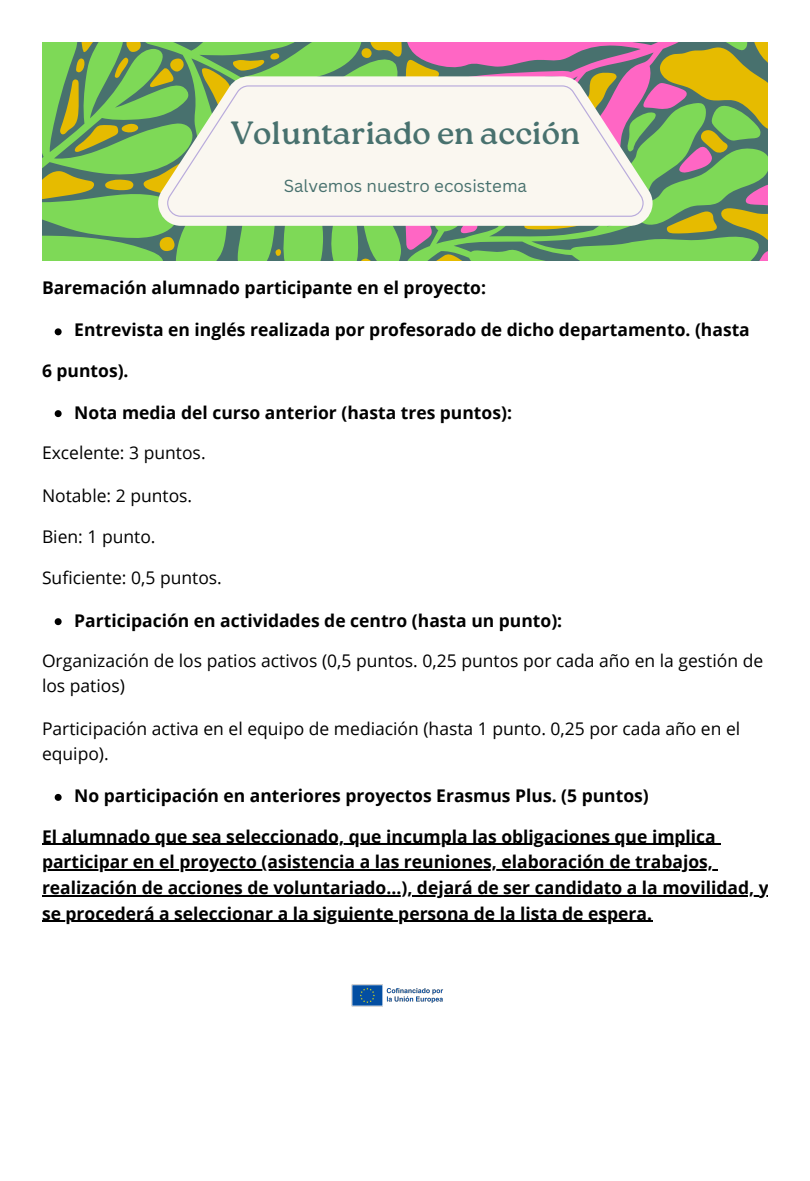
<style>
.page{position:relative;width:810px;height:1181px;background:#fff}
.page>*{position:absolute;margin:0;border:0;box-sizing:border-box;transform-origin:0 0}
.t1{font:32.25px "Roca Two";color:#48716e}
.t2{font:700 17.55px/25.5px "Open Sans";color:#000}
.t3{font:17.55px/25.2px "Open Sans";color:#000}
.t4{font:16.95px "Canva Sans";color:#48716e}
</style>
<div class="page">
<hr style="left:42px;top:843px;width:674px;height:1px;background:#000">
<hr style="left:42px;top:869px;width:671px;height:1px;background:#000">
<hr style="left:42px;top:895px;width:726px;height:1px;background:#000">
<hr style="left:42px;top:920px;width:610px;height:1px;background:#000">
<svg style="left:42px;top:42px;width:359px;height:218px;background:#79b954"></svg>
<svg style="left:404px;top:42px;width:364px;height:218px;background:#939c63"></svg>
<svg style="left:152px;top:76px;width:507px;height:150px;fill:#faf7f0"></svg>
<svg style="left:167px;top:85px;width:477px;height:132px;fill:#faf7f0"></svg>
<svg style="left:55px;top:328px;width:7px;height:7px"></svg>
<svg style="left:55px;top:410px;width:7px;height:7px"></svg>
<svg style="left:55px;top:618px;width:7px;height:7px"></svg>
<svg style="left:55px;top:794px;width:7px;height:6px"></svg>
<img style="left:352px;top:984px;width:92px;height:22px">
<p class="t1" style="left:231px;top:114px;width:351px">Voluntariado en acción</p>
<p class="t4" style="left:284px;top:174px;width:245px">Salvemos nuestro ecosistema</p>
<p class="t2" style="left:42px;top:275px;width:446px">Baremación alumnado participante en el proyecto:</p>
<p class="t2" style="left:74px;top:316px;width:677px">Entrevista en inglés realizada por profesorado de dicho departamento. (hasta</p>
<p class="t2" style="left:42px;top:358px;width:88px">6 puntos).</p>
<p class="t2" style="left:74px;top:399px;width:439px">Nota media del curso anterior (hasta tres puntos):</p>
<p class="t3" style="left:42px;top:439px;width:165px">Excelente: 3 puntos.</p>
<p class="t3" style="left:42px;top:482px;width:152px">Notable: 2 puntos.</p>
<p class="t3" style="left:42px;top:523px;width:115px">Bien: 1 punto.</p>
<p class="t3" style="left:42px;top:565px;width:181px">Suficiente: 0,5 puntos.</p>
<p class="t2" style="left:74px;top:607px;width:489px">Participación en actividades de centro (hasta un punto):</p>
<p class="t3" style="left:42px;top:647px;width:723px">Organización de los patios activos (0,5 puntos. 0,25 puntos por cada año en la gestión de los patios)</p>
<p class="t3" style="left:42px;top:715px;width:700px">Participación activa en el equipo de mediación (hasta 1 punto. 0,25 por cada año en el equipo).</p>
<p class="t2" style="left:74px;top:783px;width:576px">No participación en anteriores proyectos Erasmus Plus. (5 puntos)</p>
<h1 class="t2" style="left:42px;top:823px;width:728px">El alumnado que sea seleccionado, que incumpla las obligaciones que implica participar en el proyecto (asistencia a las reuniones, elaboración de trabajos, realización de acciones de voluntariado...), dejará de ser candidato a la movilidad, y se procederá a seleccionar a la siguiente persona de la lista de espera.</h1>
</div>
